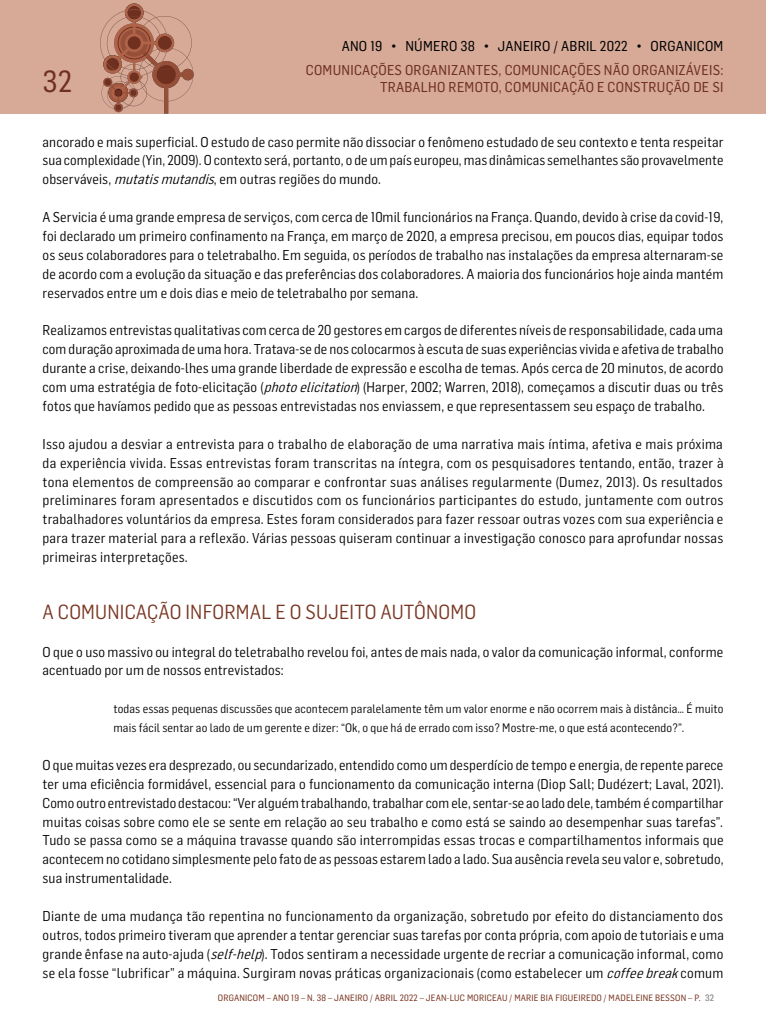
<style>
.page{position:relative;width:766px;height:1021px;background:#fff}
.page>*{position:absolute;margin:0;border:0;box-sizing:border-box;transform-origin:0 0}
.t1{font:30px "Flama Semicondensed Basic";color:#703020}
.t2{font:20px "Flama Semicondensed";letter-spacing:.01em;color:#793622}
.t3{font:14px/18.9px "Flama Semicondensed";letter-spacing:.01em;color:#000;text-align:justify}
.t4{font:14px/16.8px "Flama Semicondensed Basic";letter-spacing:.02em;color:#703020;text-align:right}
.t5{font:14px "Flama Semicondensed Basic";letter-spacing:.02em;color:#000}
.t6{font:12px/18.9px "Flama Semicondensed";letter-spacing:.01em;color:#000}
.t7{font:9px "Flama Semicondensed Basic";letter-spacing:.02em;color:#793622}
.s1{font-style:italic}
.s2{color:#9d9d9c}
</style>
<div class="page">
<div style="left:0;top:0;width:765px;height:113px;background:#d7aa98"></div>
<svg style="left:100px;top:3px;width:93px;height:110px"></svg>
<div style="left:158px;top:36px;width:14px;height:14px;background:#703020;border-radius:50%"></div>
<div style="left:104px;top:79px;width:7px;height:7px;background:#703020;border-radius:3px"></div>
<div style="left:128px;top:36px;width:13px;height:13px;background:#703020;border-radius:50%"></div>
<div style="left:115px;top:89px;width:7px;height:7px;background:#703020;border-radius:3px"></div>
<div style="left:129px;top:72px;width:10px;height:10px;background:#703020;border-radius:5px"></div>
<h1 class="t1" style="left:43px;top:62px;width:31px">32</h1>
<p class="t5" style="left:341px;top:37px;width:383px">ANO 19 • NÚMERO 38 • JANEIRO / ABRIL 2022 • ORGANICOM</p>
<p class="t4" style="left:306px;top:61px;width:419px">COMUNICAÇÕES ORGANIZANTES, COMUNICAÇÕES NÃO ORGANIZÁVEIS:<br>TRABALHO REMOTO, COMUNICAÇÃO E CONSTRUÇÃO DE SI</p>
<p class="t3" style="left:43px;top:131px;width:682px">ancorado e mais superficial. O estudo de caso permite não dissociar o fenômeno estudado de seu contexto e tenta respeitar sua complexidade (Yin, 2009). O contexto será, portanto, o de um país europeu, mas dinâmicas semelhantes são provavelmente observáveis, <span class="s1">mutatismutandis</span>, em outras regiões do mundo.</p>
<p class="t3" style="left:43px;top:207px;width:682px">A Servicia é uma grande empresa de serviços, com cerca de 10 mil funcionários na França. Quando, devido à crise da covid-19, foi declarado um primeiro confinamento na França, em março de 2020, a empresa precisou, em poucos dias, equipar todos os seus colaboradores para o teletrabalho. Em seguida, os períodos de trabalho nas instalações da empresa alternaram-se de acordo com a evolução da situação e das preferências dos colaboradores. A maioria dos funcionários hoje ainda mantém reservados entre um e dois dias e meio de teletrabalho por semana.</p>
<p class="t3" style="left:43px;top:320px;width:682px">Realizamos entrevistas qualitativas com cerca de 20 gestores em cargos de diferentes níveis de responsabilidade, cada uma com duração aproximada de uma hora. Tratava-se de nos colocarmos à escuta de suas experiências vivida e afetiva de trabalho durante a crise, deixando-lhes uma grande liberdade de expressão e escolha de temas. Após cerca de 20 minutos, de acordo com uma estratégia de foto-elicitação (<span class="s1">photoelicitation</span>) (Harper, 2002; Warren, 2018), começamos a discutir duas ou três fotos que havíamos pedido que as pessoas entrevistadas nos enviassem, e que representassem seu espaço de trabalho.</p>
<p class="t3" style="left:43px;top:434px;width:682px">Isso ajudou a desviar a entrevista para o trabalho de elaboração de uma narrativa mais íntima, afetiva e mais próxima da experiência vivida. Essas entrevistas foram transcritas na íntegra, com os pesquisadores tentando, então, trazer à tona elementos de compreensão ao comparar e confrontar suas análises regularmente (Dumez, 2013). Os resultados preliminares foram apresentados e discutidos com os funcionários participantes do estudo, juntamente com outros trabalhadores voluntários da empresa. Estes foram considerados para fazer ressoar outras vozes com sua experiência e para trazer material para a reflexão. Várias pessoas quiseram continuar a investigação conosco para aprofundar nossas primeiras interpretações.</p>
<h2 class="t2" style="left:43px;top:599px;width:435px">A COMUNICAÇÃO INFORMAL E O SUJEITO AUTÔNOMO</h2>
<p class="t3" style="left:43px;top:641px;width:682px">O que o uso massivo ou integral do teletrabalho revelou foi, antes de mais nada, o valor da comunicação informal, conforme acentuado por um de nossos entrevistados:</p>
<p class="t6" style="left:113px;top:699px;width:611px">todas essas pequenas discussões que acontecem paralelamente têm um valor enorme e não ocorrem mais à distância… É muito mais fácil sentar ao lado de um gerente e dizer: “Ok, o que há de errado com isso? Mostre-me, o que está acontecendo?”.</p>
<p class="t3" style="left:43px;top:754px;width:682px">O que muitas vezes era desprezado, ou secundarizado, entendido como um desperdício de tempo e energia, de repente parece ter uma eficiência formidável, essencial para o funcionamento da comunicação interna (Diop Sall; Dudézert; Laval, 2021).<br>Como outro entrevistado destacou: “Ver alguém trabalhando, trabalhar com ele, sentar-se ao lado dele, também é compartilhar muitas coisas sobre como ele se sente em relação ao seu trabalho e como está se saindo ao desempenhar suas tarefas”.<br>Tudo se passa como se a máquina travasse quando são interrompidas essas trocas e compartilhamentos informais que acontecem no cotidano simplesmente pelo fato de as pessoas estarem lado a lado. Sua ausência revela seu valor e, sobretudo, sua instrumentalidade.</p>
<p class="t3" style="left:43px;top:906px;width:682px">Diante de uma mudança tão repentina no funcionamento da organização, sobretudo por efeito do distanciamento dos outros, todos primeiro tiveram que aprender a tentar gerenciar suas tarefas por conta própria, com apoio de tutoriais e uma grande ênfase na auto-ajuda (<span class="s1">self-help</span>). Todos sentiram a necessidade urgente de recriar a comunicação informal, como se ela fosse “lubrificar” a máquina. Surgiram novas práticas organizacionais (como estabelecer um <span class="s1">coffeebreak</span>comum</p>
<p class="t7" style="left:218px;top:992px;width:262px">ORGANICOM – ANO 19 – N. 38 – JANEIRO / ABRIL 2022 – JEAN-LUC MORICEA</p>
<p class="t7" style="left:502px;top:992px;width:24px">U / MARIE</p>
<p class="t7" style="left:540px;top:992px;width:38px">BIA FIGUEIRE</p>
<p class="t7" style="left:591px;top:992px;width:41px">DO / MADELEINE</p>
<p class="t7" style="left:655px;top:992px;width:60px">BESSON – P. <span class="s2">32</span></p>
</div>
